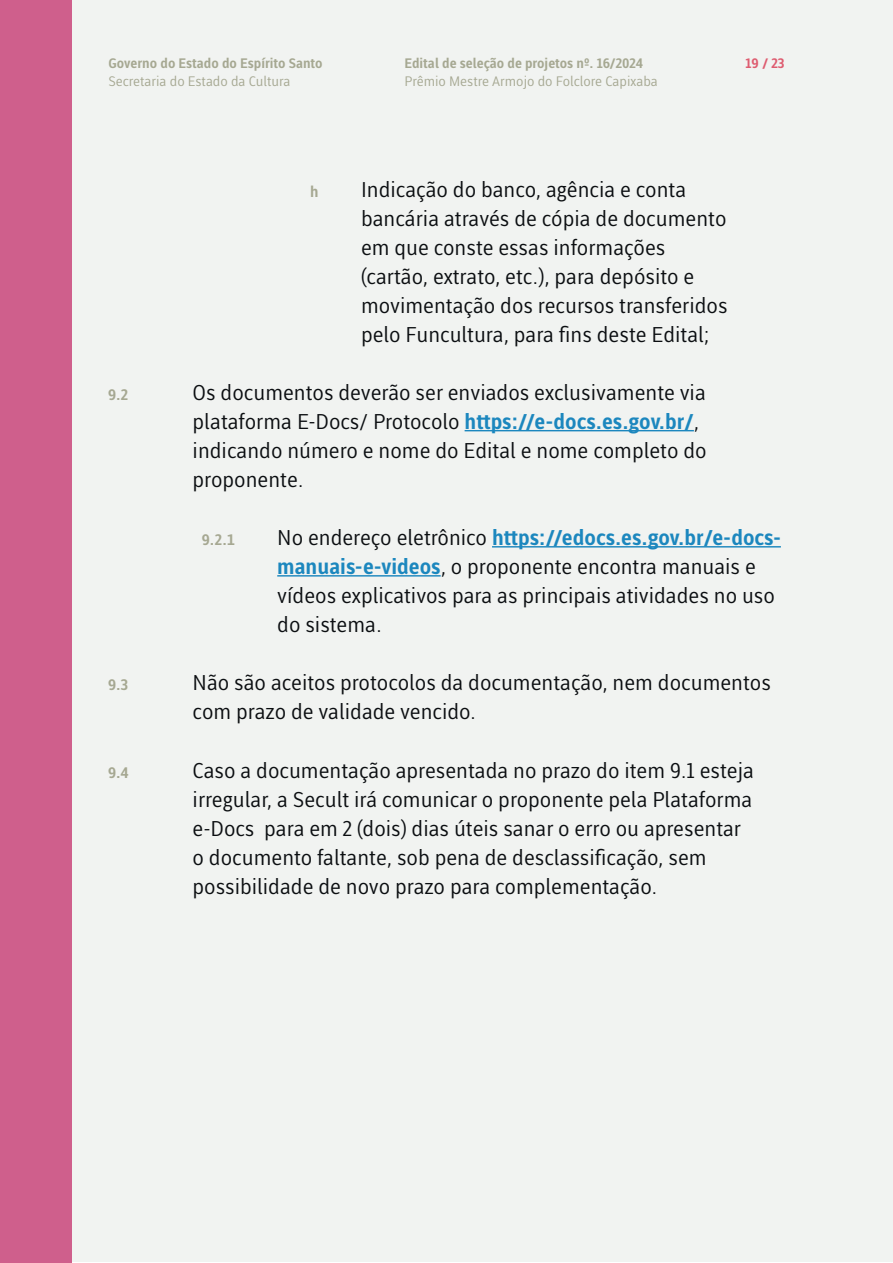
<style>
.page{position:relative;width:893px;height:1263px;background:#fff}
.page>*{position:absolute;margin:0;border:0;box-sizing:border-box;transform-origin:0 0}
.t1{font:21px/29px "Ufes Sans VF Roman";color:#0b0e11}
.t2{font:15px "Ufes Sans VF Roman";color:#a6a892}
.t3{font:13.5px/18px "Ufes Sans VF Roman";color:#a6a892}
.t4{font:13.5px "Ufes Sans VF Roman";color:#de5c70}
.s1{color:#1c87be}
</style>
<div class="page">
<div style="left:1px;top:1px;width:891px;height:1261px;background:#f1f3f1"></div>
<div style="left:0;top:0;width:72px;height:1263px;background:#cf5f8c"></div>
<hr style="left:465px;top:430px;width:229px;height:1px;background:#1c87be">
<hr style="left:492px;top:546px;width:289px;height:1px;background:#1c87be">
<hr style="left:277px;top:575px;width:164px;height:1px;background:#1c87be">
<p class="t3" style="left:108px;top:54px;width:216px">Governo do Estado do Espírito Santo<br>Secretaria do Estado da Cultura</p>
<p class="t3" style="left:405px;top:54px;width:255px">Edital de seleção de projetos nº. 16/2024<br>Prêmio Mestre Armojo do Folclore Capixaba</p>
<p class="t4" style="left:745px;top:55px;width:41px">19 / 23</p>
<p class="t2" style="left:310px;top:182px;width:10px">h</p>
<p class="t1" style="left:361px;top:175px;width:368px">Indicação do banco, agência e conta bancária através de cópia de documento em que conste essas informações (cartão, extrato, etc.), para depósito e movimentação dos recursos transferidos pelo Funcultura, para fins deste Edital;</p>
<p class="t2" style="left:108px;top:385px;width:22px">9.2</p>
<p class="t1" style="left:193px;top:378px;width:515px">Os documentos deverão ser enviados exclusivamente via plataforma E-Docs/ Protocolo <span class="s1">https://e-docs.es.gov.br/</span>, indicando número e nome do Edital e nome completo do proponente.</p>
<p class="t2" style="left:202px;top:531px;width:35px">9.2.1</p>
<p class="t1" style="left:277px;top:523px;width:505px">No endereço eletrônico <span class="s1">https://edocs.es.gov.br/e-docs&shy;manuais-e-videos</span>, o proponente encontra manuais e vídeos explicativos para as principais atividades no uso do sistema.</p>
<p class="t2" style="left:108px;top:676px;width:22px">9.3</p>
<p class="t1" style="left:193px;top:668px;width:580px">Não são aceitos protocolos da documentação, nem documentos com prazo de validade vencido.</p>
<p class="t2" style="left:108px;top:763px;width:22px">9.4</p>
<p class="t1" style="left:193px;top:755px;width:563px">Caso a documentação apresentada no prazo do item 9.1 esteja irregular, a Secult irá comunicar o proponente pela Plataforma e-Docs para em 2 (dois) dias úteis sanar o erro ou apresentar o documento faltante, sob pena de desclassificação, sem possibilidade de novo prazo para complementação.</p>
</div>
